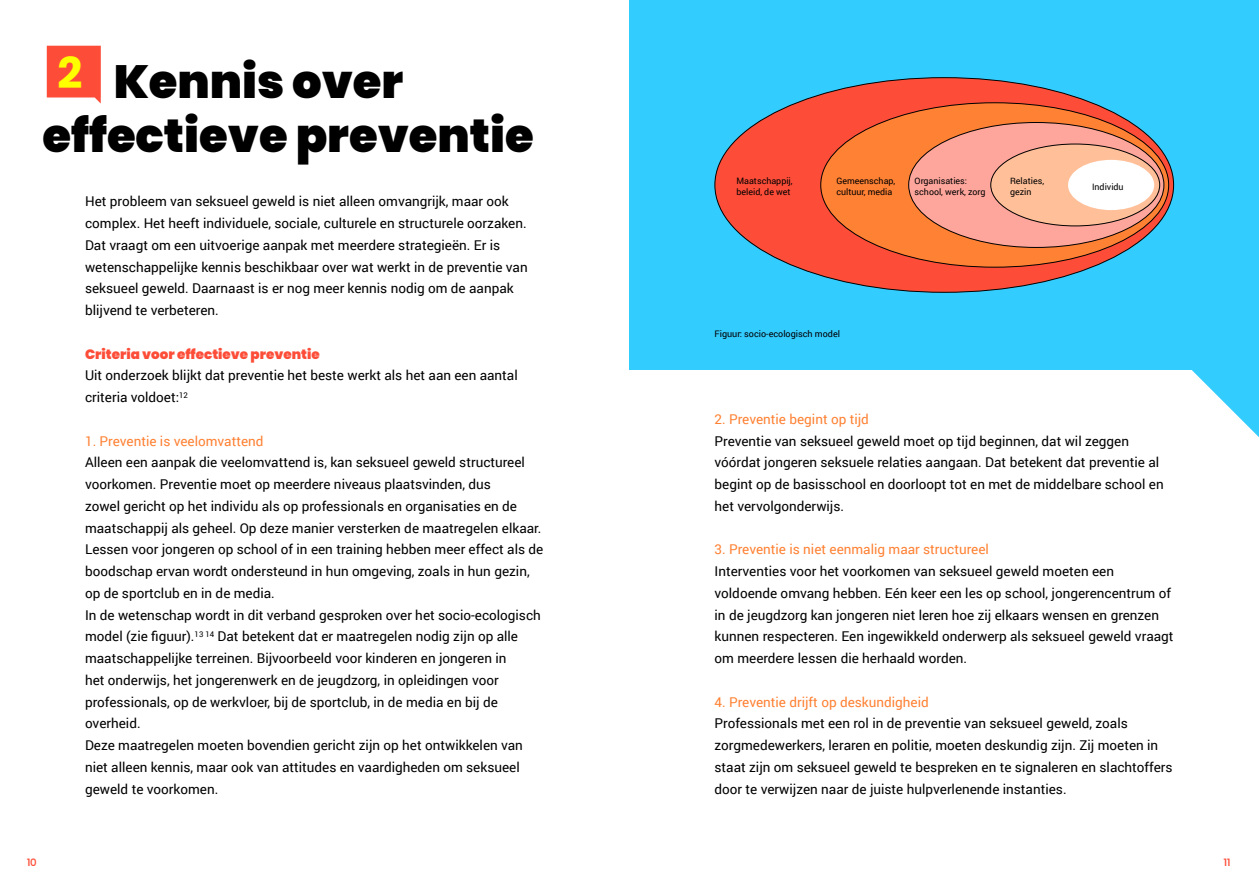
<style>
.page{position:relative;width:1259px;height:893px;background:#fff}
.page>*{position:absolute;margin:0;border:0;box-sizing:border-box;transform-origin:0 0}
.t1{font:900 46.5px/54px "Poppins";color:#000}
.t2{font:700 44.1px "Poppins";color:#ff0}
.t3{font:13.5px/21.8px "Roboto";color:#000}
.t4{font:13.5px "Roboto";color:#ff8133}
.t5{font:900 13.5px "Poppins";color:#fd4d38}
.t6{font:500 10.5px "Poppins";color:#fd4d38}
.t7{font:9px "Roboto";color:#000}
.t8{font:8.85px/11.4px "Roboto";color:#000}
</style>
<div class="page">
<div style="left:629px;top:0;width:630px;height:370px;background:#3cf"></div>
<svg style="left:47px;top:46px;width:54px;height:58px;background:#fd604d"></svg>
<svg style="left:1192px;top:370px;width:67px;height:67px"></svg>
<div style="left:715px;top:78px;width:458px;height:214px;background:#fd4d38;border-radius:50%"></div>
<div style="left:820px;top:103px;width:348px;height:164px;background:#ff8133;border-radius:50%"></div>
<div style="left:908px;top:122px;width:256px;height:125px;background:#fea69c;border-radius:50%"></div>
<div style="left:990px;top:144px;width:169px;height:82px;background:#ffc099;border-radius:50%"></div>
<div style="left:1068px;top:160px;width:86px;height:50px;background:#fff;border-radius:50%"></div>
<h2 class="t2" style="left:58px;top:47px;width:26px">2</h2>
<h1 class="t1" style="left:43px;top:55px;width:493px;text-indent:71px">Kennis over effectieve preventie</h1>
<p class="t3" style="left:85px;top:190px;width:444px">Het probleem van seksueel geweld is niet alleen omvangrijk, maar ook complex. Het heeft individuele, sociale, culturele en structurele oorzaken.<br>Dat vraagt om een uitvoerige aanpak met meerdere strategieën. Er is wetenschappelijke kennis beschikbaar over wat werkt in de preventie van seksueel geweld. Daarnaast is er nog meer kennis nodig om de aanpak blijvend te verbeteren.</p>
<p class="t5" style="left:85px;top:346px;width:236px">Criteria voor effectieve preventie</p>
<p class="t3" style="left:85px;top:364px;width:434px">Uit onderzoek blijkt dat preventie het beste werkt als het aan een aantal criteria voldoet:<sup>12</sup></p>
<p class="t4" style="left:85px;top:431px;width:180px">1. Preventie is veelomvattend</p>
<p class="t3" style="left:85px;top:451px;width:460px">Alleen een aanpak die veelomvattend is, kan seksueel geweld structureel voorkomen. Preventie moet op meerdere niveaus plaatsvinden, dus<br>zowel gericht op het individu als op professionals en organisaties en de maatschappij als geheel. Op deze manier versterken de maatregelen elkaar.<br>Lessen voor jongeren op school of in een training hebben meer effect als de boodschap ervan wordt ondersteund in hun omgeving, zoals in hun gezin, op de sportclub en in de media.<br>In de wetenschap wordt in dit verband gesproken over het socio-ecologisch model (zie figuur).<sup>13</sup> <sup>14</sup> Dat betekent dat er maatregelen nodig zijn op alle maatschappelijke terreinen. Bijvoorbeeld voor kinderen en jongeren in<br>het onderwijs, het jongerenwerk en de jeugdzorg, in opleidingen voor professionals, op de werkvloer, bij de sportclub, in de media en bij de overheid.<br>Deze maatregelen moeten bovendien gericht zijn op het ontwikkelen van niet alleen kennis, maar ook van attitudes en vaardigheden om seksueel geweld te voorkomen.</p>
<p class="t8" style="left:736px;top:175px;width:58px">Maatschappij, beleid, de wet</p>
<p class="t8" style="left:1092px;top:180px;width:33px">Individu</p>
<p class="t8" style="left:836px;top:175px;width:60px">Gemeenschap, cultuur, media</p>
<p class="t8" style="left:914px;top:175px;width:72px">Organisaties: school, werk, zorg</p>
<p class="t8" style="left:1010px;top:175px;width:36px">Relaties, gezin</p>
<p class="t7" style="left:714px;top:327px;width:127px">Figuur: socio-ecologisch model</p>
<p class="t4" style="left:714px;top:409px;width:156px">2. Preventie begint op tijd</p>
<p class="t3" style="left:714px;top:429px;width:450px">Preventie van seksueel geweld moet op tijd beginnen, dat wil zeggen vóórdat jongeren seksuele relaties aangaan. Dat betekent dat preventie al begint op de basisschool en doorloopt tot en met de middelbare school en het vervolgonderwijs.</p>
<p class="t4" style="left:714px;top:540px;width:276px">3. Preventie is niet eenmalig maar structureel</p>
<p class="t3" style="left:714px;top:560px;width:460px">Interventies voor het voorkomen van seksueel geweld moeten een voldoende omvang hebben. Eén keer een les op school, jongerencentrum of in de jeugdzorg kan jongeren niet leren hoe zij elkaars wensen en grenzen kunnen respecteren. Een ingewikkeld onderwerp als seksueel geweld vraagt om meerdere lessen die herhaald worden.</p>
<p class="t4" style="left:714px;top:692px;width:216px">4. Preventie drijft op deskundigheid</p>
<p class="t3" style="left:714px;top:712px;width:459px">Professionals met een rol in de preventie van seksueel geweld, zoals zorgmedewerkers, leraren en politie, moeten deskundig zijn. Zij moeten in staat zijn om seksueel geweld te bespreken en te signaleren en slachtoffers door te verwijzen naar de juiste hulpverlenende instanties.</p>
<p class="t6" style="left:27px;top:856px;width:11px">10</p>
<p class="t6" style="left:1223px;top:856px;width:8px">11</p>
</div>
